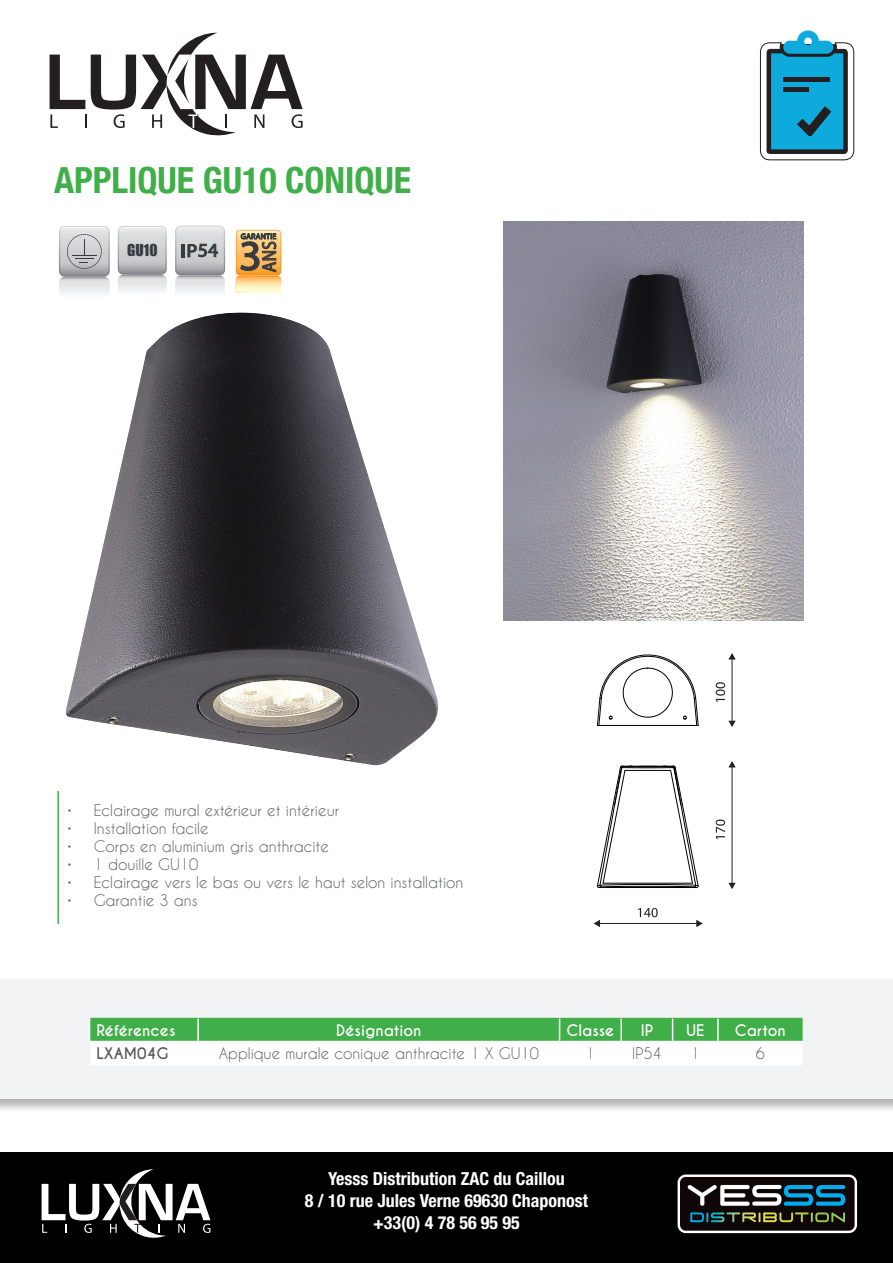
<style>
.page{position:relative;width:893px;height:1263px;background:#fff}
.page>*{position:absolute;margin:0;border:0;box-sizing:border-box;transform-origin:0 0}
.t1{font:42.3px "Myriad Pro";color:#353b40;scale:1.05 1}
.t2{font:700 condensed 36px "Helvetica Neue";color:#40ae49}
.t3{font:19.8px "Myriad Pro";color:#353b40;scale:.87 1}
.t4{font:700 condensed 18px "Helvetica Neue LT Std";color:#fff}
.t5{font:15.15px "Impact";color:#353b40}
.t6{font:15px "Caviar Dreams";color:#57585a}
.t7{font:700 15px "Caviar Dreams";color:#fff}
.t8{font:700 15px "Caviar Dreams";color:#57585a}
</style>
<div class="page">
<div style="left:0;top:1153px;width:893px;height:110px;background:#000"></div>
<svg style="left:42px;top:1169px;width:168px;height:69px"></svg>
<svg style="left:50px;top:33px;width:253px;height:103px"></svg>
<svg style="left:760px;top:30px;width:94px;height:130px"></svg>
<div style="left:678px;top:1174px;width:179px;height:59px;background:#fff;border-radius:8px"></div>
<div style="left:680px;top:1177px;width:175px;height:54px;background:#0e0607;border-radius:6px"></div>
<svg style="left:687px;top:1184px;width:158px;height:22px"></svg>
<svg style="left:690px;top:1212px;width:155px;height:10px"></svg>
<div style="left:0;top:977px;width:893px;height:136px;background:#231f20;opacity:.35"></div>
<div style="left:0;top:979px;width:893px;height:120px;background:#f2f3f4"></div>
<svg style="left:118px;top:226px;width:49px;height:65px"></svg>
<svg style="left:175px;top:225px;width:50px;height:67px"></svg>
<svg style="left:236px;top:230px;width:45px;height:63px"></svg>
<svg style="left:59px;top:226px;width:51px;height:68px"></svg>
<hr style="left:57px;top:791px;width:2px;height:133px;background:#40ae49">
<img style="left:66px;top:313px;width:372px;height:452px">
<img style="left:504px;top:222px;width:300px;height:398px">
<svg style="left:90px;top:1018px;width:713px;height:47px"></svg>
<hr style="left:717px;top:1042px;width:2px;height:22px;background:#fff">
<hr style="left:90px;top:1041px;width:108px;height:1px;background:#fff">
<hr style="left:198px;top:1041px;width:362px;height:1px;background:#fff">
<hr style="left:560px;top:1041px;width:61px;height:1px;background:#fff">
<hr style="left:621px;top:1041px;width:52px;height:1px;background:#fff">
<hr style="left:673px;top:1041px;width:45px;height:1px;background:#fff">
<hr style="left:718px;top:1041px;width:85px;height:1px;background:#fff">
<svg style="left:597px;top:766px;width:102px;height:122px"></svg>
<svg style="left:597px;top:655px;width:102px;height:71px"></svg>
<svg style="left:716px;top:682px;width:9px;height:20px"></svg>
<svg style="left:638px;top:908px;width:20px;height:9px"></svg>
<svg style="left:716px;top:819px;width:9px;height:20px"></svg>
<hr style="left:732px;top:659px;width:1px;height:62px;background:#231f20">
<svg style="left:729px;top:654px;width:6px;height:5px"></svg>
<svg style="left:729px;top:721px;width:6px;height:5px"></svg>
<hr style="left:732px;top:767px;width:1px;height:117px;background:#231f20">
<svg style="left:729px;top:762px;width:6px;height:5px"></svg>
<svg style="left:729px;top:883px;width:6px;height:5px"></svg>
<hr style="left:598px;top:923px;width:100px;height:1px;background:#231f20">
<svg style="left:697px;top:920px;width:5px;height:6px"></svg>
<svg style="left:594px;top:920px;width:6px;height:6px"></svg>
<p class="t2" style="left:54px;top:150px;width:359px">APPLIQUE GU10 CONIQUE</p>
<p class="t5" style="left:127px;top:238px;width:32px">GU10</p>
<p class="t1" style="left:239px;top:230px;width:23px">3</p>
<p class="t3" style="left:257px;top:272px;width:37px;rotate:-90deg">ANS</p>
<p class="t6" style="left:67px;top:801px;width:274px">• Eclairage mural extérieur et intérieur</p>
<p class="t6" style="left:67px;top:819px;width:143px">• Installation facile</p>
<p class="t6" style="left:67px;top:837px;width:264px">• Corps en aluminium gris anthracite</p>
<p class="t6" style="left:67px;top:855px;width:133px">• 1 douille GU10</p>
<p class="t6" style="left:67px;top:873px;width:398px">• Eclairage vers le bas ou vers le haut selon installation</p>
<p class="t6" style="left:67px;top:891px;width:132px">• Garantie 3 ans</p>
<p class="t7" style="left:96px;top:1021px;width:81px">Références</p>
<p class="t7" style="left:336px;top:1021px;width:87px">Désignation</p>
<p class="t7" style="left:566px;top:1021px;width:50px">Classe</p>
<p class="t7" style="left:641px;top:1021px;width:14px">IP</p>
<p class="t7" style="left:686px;top:1021px;width:20px">UE</p>
<p class="t7" style="left:735px;top:1021px;width:53px">Carton</p>
<p class="t8" style="left:96px;top:1044px;width:74px">LXAM04G</p>
<p class="t6" style="left:219px;top:1044px;width:322px">Applique murale conique anthracite 1 X GU10</p>
<p class="t6" style="left:586px;top:1044px;width:11px">1</p>
<p class="t6" style="left:632px;top:1044px;width:31px">IP54</p>
<p class="t6" style="left:691px;top:1044px;width:11px">1</p>
<p class="t6" style="left:756px;top:1044px;width:11px">6</p>
<p class="t4" style="left:328px;top:1168px;width:238px">Yesss Distribution ZAC du Caillou</p>
<p class="t4" style="left:305px;top:1189px;width:285px">8 / 10 rue Jules Verne 69630 Chaponost</p>
<p class="t4" style="left:373px;top:1211px;width:148px">+33(0) 4 78 56 95 95</p>
</div>
